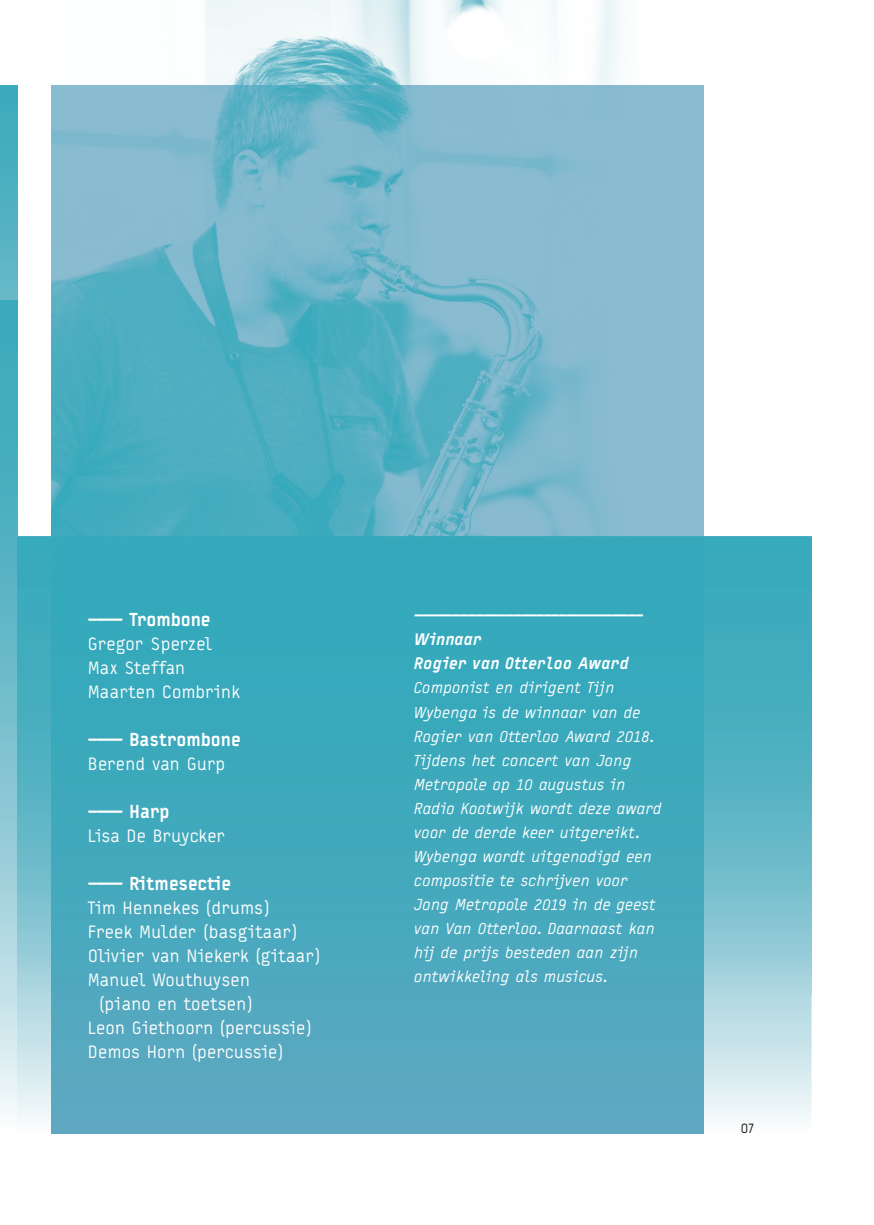
<style>
.page{position:relative;width:874px;height:1225px;background:#fff}
.page>*{position:absolute;margin:0;border:0;box-sizing:border-box;transform-origin:0 0}
.t1{font:18px/24px "Typestar";color:#fff}
.t2{font:900 18px "Typestar";letter-spacing:-.005em;color:#fff}
.t3{font:italic 16px/24px "Typestar";letter-spacing:.005em;color:#fff}
.t4{font:italic 900 16px/24px "Typestar";letter-spacing:.015em;color:#fff}
.t5{font:14px "Typestar";color:#231f20}
</style>
<div class="page">
<img style="left:0;top:85px;width:17px;height:1027px">
<img style="left:703px;top:537px;width:108px;height:458px">
<img style="left:17px;top:995px;width:794px;height:139px">
<img style="left:17px;top:537px;width:34px;height:458px">
<img style="left:51px;top:1133px;width:652px;height:1px">
<img style="left:51px;top:0;width:652px;height:1133px">
<p class="t2" style="left:88px;top:609px;width:124px">–––– Trombone</p>
<p class="t1" style="left:88px;top:632px;width:154px">Gregor Sperzel<br>Max Steffan<br>Maarten Combrink</p>
<p class="t2" style="left:88px;top:729px;width:154px">–––– Bastrombone</p>
<p class="t1" style="left:88px;top:752px;width:139px">Berend van Gurp</p>
<p class="t2" style="left:88px;top:801px;width:83px">–––– Harp</p>
<p class="t1" style="left:88px;top:824px;width:139px">Lisa De Bruycker</p>
<p class="t2" style="left:88px;top:873px;width:145px">–––– Ritmesectie</p>
<p class="t1" style="left:88px;top:896px;width:182px">Tim Hennekes (drums)</p>
<p class="t1" style="left:88px;top:920px;width:210px">Freek Mulder (basgitaar)</p>
<p class="t1" style="left:88px;top:944px;width:233px">Olivier van Niekerk (gitaar)</p>
<p class="t1" style="left:88px;top:968px;width:163px">Manuel Wouthuysen</p>
<p class="t1" style="left:99px;top:992px;width:154px">(piano en toetsen)</p>
<p class="t1" style="left:88px;top:1016px;width:224px">Leon Giethoorn (percussie)</p>
<p class="t1" style="left:88px;top:1040px;width:196px">Demos Horn (percussie)</p>
<p class="t4" style="left:414px;top:604px;width:231px">––––––––––––––––––––––––––––––<br>Winnaar<br>Rogier van Otterloo Award</p>
<p class="t3" style="left:414px;top:676px;width:249px">Componist en dirigent Tijn<br>Wybenga is de winnaar van de<br>Rogier van Otterloo Award 2018.<br>Tijdens het concert van Jong<br>Metropole op 10 augustus in<br>Radio Kootwijk wordt deze award voor de derde keer uitgereikt.<br>Wybenga wordt uitgenodigd een compositie te schrijven voor<br>Jong Metropole 2019 in de geest van Van Otterloo. Daarnaast kan hij de prijs besteden aan zijn ontwikkeling als musicus.</p>
<p class="t5" style="left:740px;top:1119px;width:16px">07</p>
</div>
